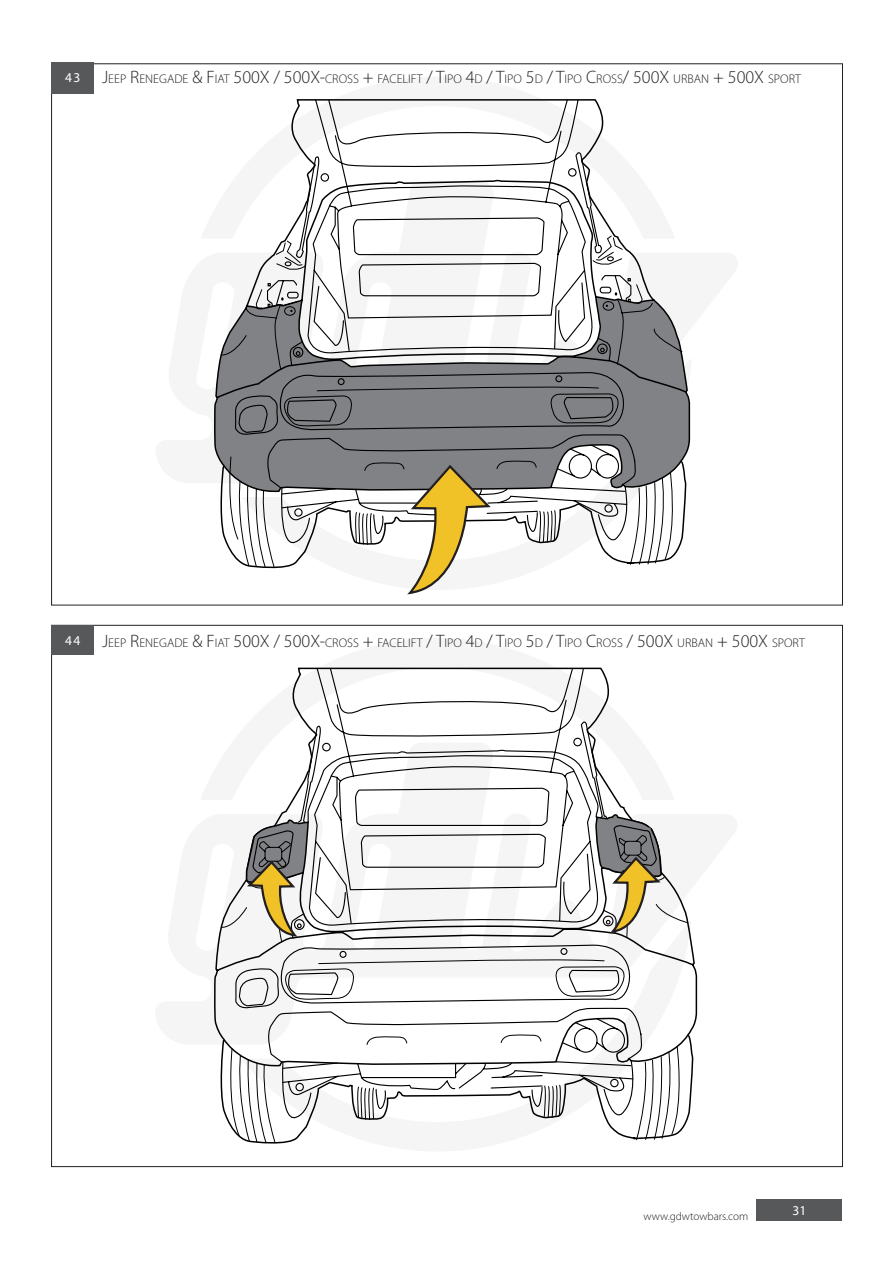
<style>
.page{position:relative;width:893px;height:1263px;background:#fff}
.page>*{position:absolute;margin:0;border:0;box-sizing:border-box;transform-origin:0 0}
.Tussentitel_Links{font:13.5px "Myriad Pro";color:#fff}
.t1{font:13.5px "Myriad Pro";color:#fff}
.t2{font:300 12.6px "Myriad Pro";color:#231f20}
.t3{font:300 11.25px "Myriad Pro";color:#231f20}
.s1{font-size:18px}
</style>
<div class="page">
<div style="left:757px;top:1199px;width:85px;height:21px;background:#57585a"></div>
<div style="left:52px;top:64px;width:42px;height:30px;background:#57585a"></div>
<svg style="left:214px;top:384px;width:477px;height:185px"></svg>
<svg style="left:291px;top:99px;width:313px;height:101px"></svg>
<svg style="left:287px;top:200px;width:328px;height:35px"></svg>
<svg style="left:226px;top:431px;width:451px;height:136px"></svg>
<svg style="left:373px;top:540px;width:11px;height:2px"></svg>
<svg style="left:539px;top:540px;width:17px;height:2px"></svg>
<svg style="left:280px;top:431px;width:348px;height:109px"></svg>
<svg style="left:216px;top:235px;width:471px;height:196px"></svg>
<svg style="left:408px;top:463px;width:85px;height:132px"></svg>
<svg style="left:214px;top:920px;width:484px;height:224px"></svg>
<svg style="left:292px;top:667px;width:318px;height:103px"></svg>
<svg style="left:281px;top:770px;width:347px;height:43px"></svg>
<svg style="left:226px;top:873px;width:462px;height:269px"></svg>
<svg style="left:375px;top:1115px;width:11px;height:2px"></svg>
<svg style="left:544px;top:1115px;width:17px;height:2px"></svg>
<svg style="left:281px;top:1005px;width:353px;height:110px"></svg>
<svg style="left:244px;top:813px;width:419px;height:192px"></svg>
<div style="left:52px;top:62px;width:42px;height:29px;background:#57585a"></div>
<div style="left:52px;top:625px;width:42px;height:30px;background:#57585a"></div>
<p class="Tussentitel_Links" style="left:65px;top:69px;width:17px">43</p>
<p class="t2" style="left:102px;top:71px;width:700px"><span class="s1">J</span>EEP <span class="s1">R</span>ENEGADE <span class="s1">&amp; F</span>IAT <span class="s1">500X / 500X-</span>CROSS <span class="s1">+</span> FACELIFT <span class="s1">/ T</span>IPO <span class="s1">4</span>D <span class="s1">/ T</span>IPO <span class="s1">5</span>D <span class="s1">/ T</span>IPO <span class="s1">C</span>ROSS<span class="s1">/ 500X</span> URBAN <span class="s1">+ 500X</span> SPORT</p>
<p class="Tussentitel_Links" style="left:65px;top:632px;width:17px">44</p>
<p class="t2" style="left:102px;top:635px;width:704px"><span class="s1">J</span>EEP <span class="s1">R</span>ENEGADE <span class="s1">&amp; F</span>IAT <span class="s1">500X / 500X-</span>CROSS <span class="s1">+</span> FACELIFT <span class="s1">/ T</span>IPO <span class="s1">4</span>D <span class="s1">/ T</span>IPO <span class="s1">5</span>D <span class="s1">/ T</span>IPO <span class="s1">C</span>ROSS <span class="s1">/ 500X</span> URBAN <span class="s1">+ 500X</span> SPORT</p>
<p class="t3" style="left:644px;top:1210px;width:106px">www.gdwtowbars.com</p>
<p class="t1" style="left:792px;top:1202px;width:15px">31</p>
</div>
